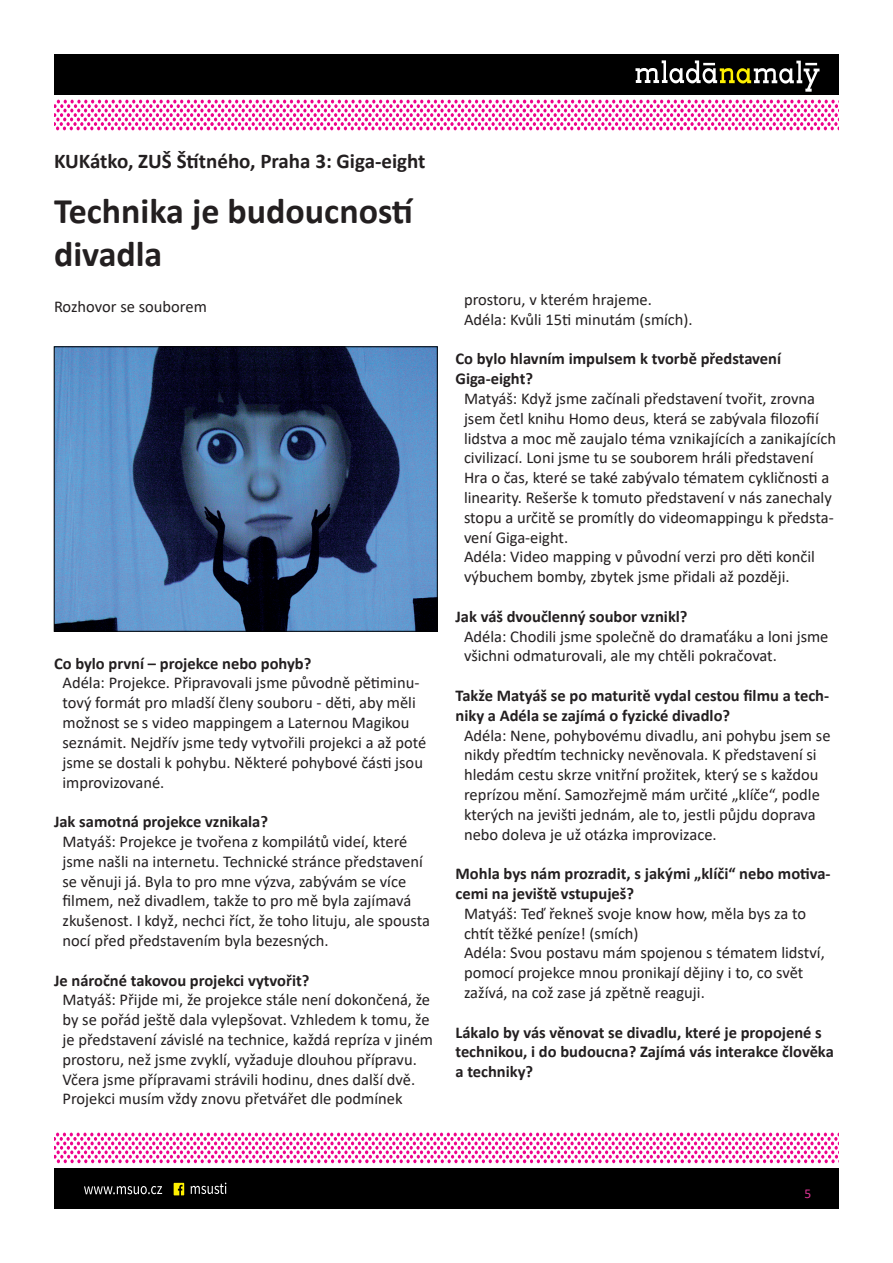
<style>
.page{position:relative;width:893px;height:1263px;background:#fff}
.page>*{position:absolute;margin:0;border:0;box-sizing:border-box;transform-origin:0 0}
.t1{font:700 36px/43.2px "Calibri";color:#231f20}
.t2{font:700 21px "Calibri";color:#231f20}
.t3{font:16.5px/19.8px "Calibri";color:#231f20}
.t4{font:700 16.5px/19.8px "Calibri";color:#231f20}
.t5{font:13.5px "Calibri";color:#df3495}
</style>
<div class="page">
<div style="left:54px;top:1169px;width:785px;height:40px;background:#000"></div>
<svg style="left:54px;top:1132px;width:785px;height:31px"></svg>
<svg style="left:84px;top:1182px;width:142px;height:13px"></svg>
<div style="left:54px;top:54px;width:785px;height:40px;background:#000"></div>
<svg style="left:54px;top:100px;width:785px;height:30px"></svg>
<svg style="left:635px;top:60px;width:184px;height:32px"></svg>
<img style="left:56px;top:349px;width:379px;height:280px">
<div style="left:54px;top:347px;width:383px;height:284px;border:1px solid #000001"></div>
<p class="t2" style="left:54px;top:146px;width:373px">KUKátko, ZUŠ Štítného, Praha 3: Giga-eight</p>
<h1 class="t1" style="left:54px;top:189px;width:361px">Technika je budoucností divadla</h1>
<p class="t3" style="left:54px;top:296px;width:154px">Rozhovor se souborem</p>
<p class="t4" style="left:54px;top:653px;width:259px">Co bylo první – projekce nebo pohyb?</p>
<p class="t3" style="left:62px;top:673px;width:365px">Adéla: Projekce. Připravovali jsme původně pětiminu&shy;tový formát pro mladší členy souboru - děti, aby měli možnost se s video mappingem a Laternou Magikou seznámit. Nejdřív jsme tedy vytvořili projekci a až poté jsme se dostali k pohybu. Některé pohybové části jsou improvizované.</p>
<p class="t4" style="left:54px;top:811px;width:215px">Jak samotná projekce vznikala?</p>
<p class="t3" style="left:62px;top:831px;width:369px">Matyáš: Projekce je tvořena z kompilátů videí, které jsme našli na internetu. Technické stránce představení se věnuji já. Byla to pro mne výzva, zabývám se více filmem, než divadlem, takže to pro mě byla zajímavá zkušenost. I když, nechci říct, že toho lituju, ale spousta nocí před představením byla bezesných.</p>
<p class="t4" style="left:54px;top:970px;width:257px">Je náročné takovou projekci vytvořit?</p>
<p class="t3" style="left:62px;top:989px;width:372px">Matyáš: Přijde mi, že projekce stále není dokončená, že by se pořád ještě dala vylepšovat. Vzhledem k tomu, že je představení závislé na technice, každá repríza v jiném prostoru, než jsme zvyklí, vyžaduje dlouhou přípravu.<br>Včera jsme přípravami strávili hodinu, dnes další dvě.<br>Projekci musím vždy znovu přetvářet dle podmínek</p>
<p class="t3" style="left:464px;top:289px;width:230px">prostoru, v kterém hrajeme.<br>Adéla: Kvůli 15ti minutám (smích).</p>
<p class="t4" style="left:455px;top:349px;width:327px">Co bylo hlavním impulsem k tvorbě představení<br>Giga-eight?</p>
<p class="t3" style="left:464px;top:388px;width:374px">Matyáš: Když jsme začínali představení tvořit, zrovna jsem četl knihu Homo deus, která se zabývala filozofií lidstva a moc mě zaujalo téma vznikajících a zanikajících civilizací. Loni jsme tu se souborem hráli představení Hra o čas, které se také zabývalo tématem cykličnosti a linearity. Rešerše k tomuto představení v nás zanechaly stopu a určitě se promítly do videomappingu k předsta&shy;vení Giga-eight.<br>Adéla: Video mapping v původní verzi pro děti končil výbuchem bomby, zbytek jsme přidali až později.</p>
<p class="t4" style="left:455px;top:606px;width:234px">Jak váš dvoučlenný soubor vznikl?</p>
<p class="t3" style="left:464px;top:626px;width:366px">Adéla: Chodili jsme společně do dramaťáku a loni jsme všichni odmaturovali, ale my chtěli pokračovat.</p>
<p class="t4" style="left:455px;top:685px;width:375px">Takže Matyáš se po maturitě vydal cestou filmu a tech&shy;niky a Adéla se zajímá o fyzické divadlo?</p>
<p class="t3" style="left:464px;top:725px;width:368px">Adéla: Nene, pohybovému divadlu, ani pohybu jsem se nikdy předtím technicky nevěnovala. K představení si hledám cestu skrze vnitřní prožitek, který se s každou reprízou mění. Samozřejmě mám určité „klíče“, podle kterých na jevišti jednám, ale to, jestli půjdu doprava nebo doleva je už otázka improvizace.</p>
<p class="t4" style="left:455px;top:864px;width:377px">Mohla bys nám prozradit, s jakými „klíči“ nebo motiva&shy;cemi na jeviště vstupuješ?</p>
<p class="t3" style="left:464px;top:903px;width:362px">Matyáš: Teď řekneš svoje know how, měla bys za to chtít těžké peníze! (smích)<br>Adéla: Svou postavu mám spojenou s tématem lidství, pomocí projekce mnou pronikají dějiny i to, co svět zažívá, na což zase já zpětně reaguji.</p>
<p class="t4" style="left:455px;top:1022px;width:380px">Lákalo by vás věnovat se divadlu, které je propojené s technikou, i do budoucna? Zajímá vás interakce člověka a techniky?</p>
<p class="t5" style="left:804px;top:1184px;width:8px">5</p>
</div>
